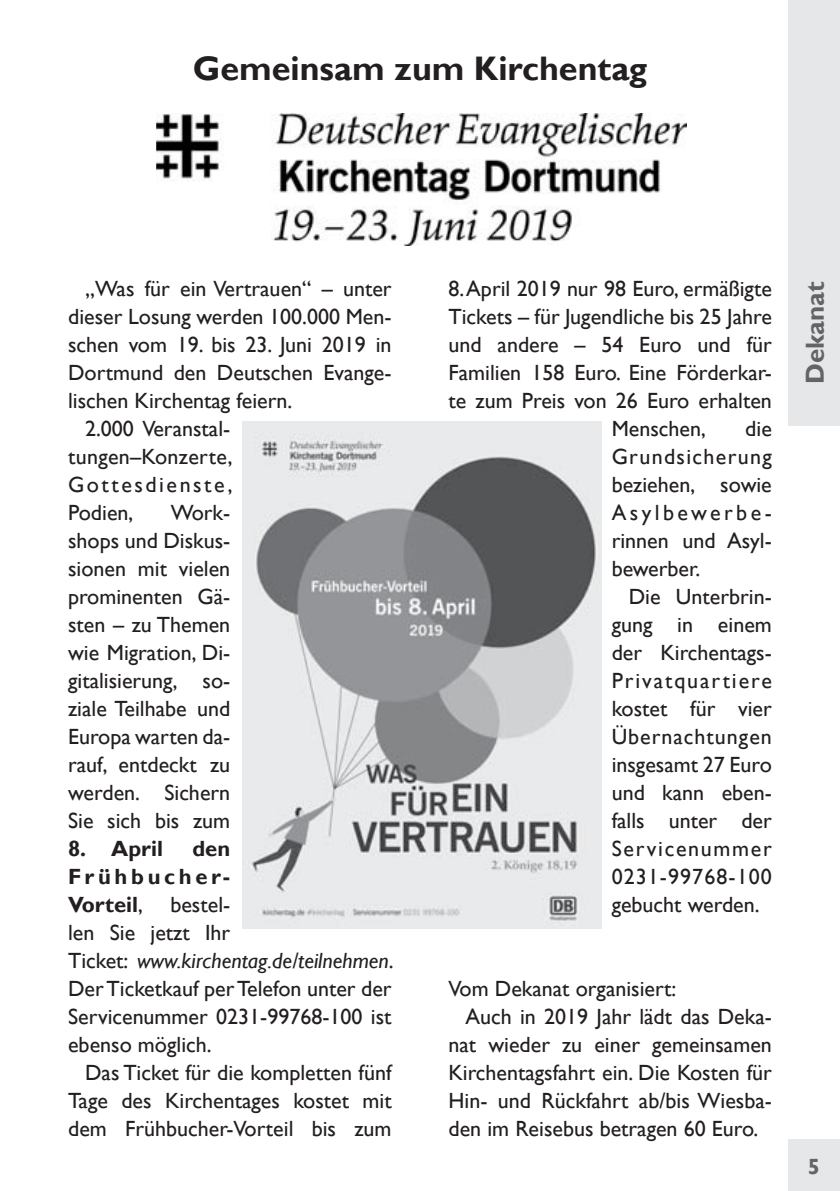
<style>
.page{position:relative;width:840px;height:1191px;background:#fff}
.page>*{position:absolute;margin:0;border:0;box-sizing:border-box;transform-origin:0 0}
.t1{font:700 34px "Gill Sans";color:#231f20}
.t2{font:700 26px "Gill Sans";color:#636466}
.t3{font:22px/28px "Gill Sans";color:#231f20;text-align:justify}
.t4{font:22px "Gill Sans";letter-spacing:.115em;color:#231f20}
.t5{font:700 22px "Gill Sans";color:#231f20}
.t6{font:700 22px "Gill Sans";color:#636466}
.s1{font-weight:700}
.s2{font-style:italic}
</style>
<div class="page">
<div style="left:788px;top:0;width:51px;height:425px;background:#e6e7e8"></div>
<div style="left:788px;top:1140px;width:51px;height:51px;background:#e6e7e8"></div>
<img style="left:156px;top:113px;width:530px;height:133px">
<img style="left:242px;top:421px;width:359px;height:507px">
<h1 class="t1" style="left:192px;top:49px;width:456px">Gemeinsam zum Kirchentag</h1>
<p class="t3" style="left:85px;top:274px;width:308px">„Was für ein Vertrauen“ – unter</p>
<p class="t3" style="left:68px;top:302px;width:325px">dieser Losung werden 100.000 Men-</p>
<p class="t3" style="left:68px;top:330px;width:325px">schen vom 19. bis 23. Juni 2019 in</p>
<p class="t3" style="left:68px;top:358px;width:325px">Dortmund den Deutschen Evange-</p>
<p class="t3" style="left:68px;top:386px;width:225px">lischen Kirchentag feiern.</p>
<p class="t3" style="left:85px;top:414px;width:146px">2.000 Veranstal-</p>
<p class="t3" style="left:68px;top:442px;width:166px">tungen–Konzerte,</p>
<p class="t4" style="left:68px;top:471px;width:166px">Gottesdienste,</p>
<p class="t3" style="left:68px;top:498px;width:67px">Podien,</p>
<p class="t3" style="left:68px;top:498px;width:164px;text-indent:103px">Work&shy;shops und Diskus&shy;sionen mit vielen prominenten Gä&shy;sten – zu Themen wie Migration, Di&shy;gitalisierung, so&shy;ziale Teilhabe und Europa warten da&shy;rauf, entdeckt zu werden. Sichern Sie sich bis zum</p>
<p class="t5" style="left:68px;top:835px;width:96px">8. April</p>
<p class="t3" style="left:68px;top:834px;width:327px;text-align:left;text-indent:124px"><span class="s1">den<br>Frühbucher-<br>Vorteil</span>, bestel-<br>len Sie jetzt Ihr<br>Ticket: <span class="s2">www.kirchentag.de/teilnehmen</span>.<br>Der Ticketkauf per Telefon unter der<br>Servicenummer 0231-99768-100 ist ebenso möglich.</p>
<p class="t3" style="left:68px;top:1058px;width:325px;text-indent:17px">Das Ticket für die kompletten fünf Tage des Kirchentages kostet mit dem Frühbucher-Vorteil bis zum</p>
<p class="t3" style="left:448px;top:274px;width:325px">8. April 2019 nur 98 Euro, ermäßigte</p>
<p class="t3" style="left:448px;top:302px;width:325px">Tickets – für Jugendliche bis 25 Jahre</p>
<p class="t3" style="left:448px;top:330px;width:325px">und andere – 54 Euro und für</p>
<p class="t3" style="left:448px;top:358px;width:325px">Familien 158 Euro. Eine Förderkar-</p>
<p class="t3" style="left:448px;top:386px;width:325px">te zum Preis von 26 Euro erhalten</p>
<p class="t3" style="left:611px;top:414px;width:96px">Menschen,</p>
<p class="t3" style="left:611px;top:414px;width:162px;text-indent:133px">die Grundsicherung beziehen, sowie Asylbewerbe&shy;rinnen und Asyl&shy;bewerber.</p>
<p class="t3" style="left:611px;top:582px;width:162px;text-indent:17px">Die Unterbrin&shy;gung in einem der Kirchentags-Privatquartiere kostet für vier Übernachtungen insgesamt 27 Euro und kann eben&shy;falls unter der Servicenummer 0231-99768-100 gebucht werden.</p>
<p class="t3" style="left:448px;top:974px;width:229px">Vom Dekanat organisiert:</p>
<p class="t3" style="left:465px;top:1002px;width:308px">Auch in 2019 Jahr lädt das Deka-</p>
<p class="t3" style="left:448px;top:1030px;width:325px">nat wieder zu einer gemeinsamen</p>
<p class="t3" style="left:448px;top:1058px;width:325px">Kirchentagsfahrt ein. Die Kosten für</p>
<p class="t3" style="left:448px;top:1086px;width:325px">Hin- und Rückfahrt ab/bis Wiesba-</p>
<p class="t3" style="left:448px;top:1114px;width:311px">den im Reisebus betragen 60 Euro.</p>
<p class="t2" style="left:799px;top:384px;width:104px;rotate:-90deg">Dekanat</p>
<p class="t6" style="left:807px;top:1153px;width:14px">5</p>
</div>
